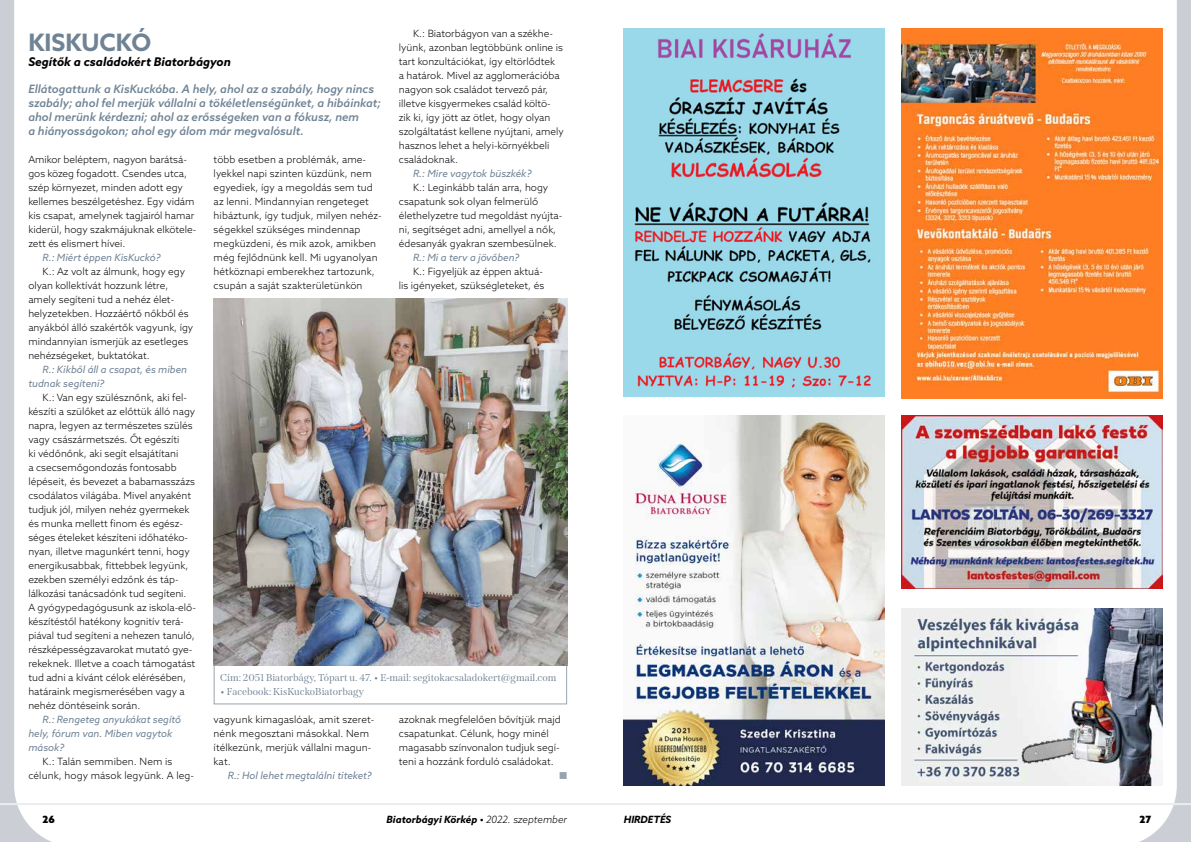
<style>
.page{position:relative;width:1191px;height:842px;background:#fff}
.page>*{position:absolute;margin:0;border:0;box-sizing:border-box;transform-origin:0 0}
.t1{font:700 24px "Azo Sans";color:#708395}
.t2{font:italic 700 12px "Azo Sans";color:#000}
.t3{font:italic 500 11.5px/14px "Azo Sans";color:#708395}
.t4{font:300 10px/14px "Azo Sans";color:#000}
.t5{font:italic 10px/14px "Azo Sans";color:#708395}
.t6{font:10px "Span";color:#708395}
.t7{font:italic 700 10px "Azo Sans";color:#000}
.t8{font:900 10px "Azo Sans";color:#000}
.t9{font:10px "Zapf Dingbats ITC";color:#97a4ae}
.s1{font-weight:300}
</style>
<div class="page">
<svg style="left:0;top:0;width:52px;height:842px"></svg>
<svg style="left:1115px;top:0;width:76px;height:842px"></svg>
<hr style="left:0;top:803px;width:1191px;height:2px;background:#eaecef">
<div style="left:214px;top:664px;width:353px;height:40px;border:1px solid #97a4ae"></div>
<img style="left:214px;top:299px;width:353px;height:366px">
<img style="left:624px;top:28px;width:260px;height:369px">
<img style="left:901px;top:28px;width:261px;height:370px">
<img style="left:624px;top:415px;width:260px;height:370px">
<img style="left:901px;top:415px;width:261px;height:173px">
<img style="left:902px;top:609px;width:260px;height:176px">
<h1 class="t1" style="left:28px;top:26px;width:124px">KISKUCKÓ</h1>
<p class="t2" style="left:28px;top:54px;width:204px">Segítők a családokért Biatorbágyon</p>
<p class="t3" style="left:28px;top:82px;width:354px">Ellátogattunk a KisKuckóba. A hely, ahol az a szabály, hogy nincs szabály; ahol fel merjük vállalni a tökéletlenségünket, a hibáinkat; ahol merünk kérdezni; ahol az erősségeken van a fókusz, nem<br>a hiányosságokon; ahol egy álom már megvalósult.</p>
<p class="t4" style="left:28px;top:152px;width:169px">Amikor beléptem, nagyon barátsá&shy;gos közeg fogadott. Csendes utca, szép környezet, minden adott egy kellemes beszélgetéshez. Egy vidám kis csapat, amelynek tagjairól hamar kiderül, hogy szakmájuknak elkötele&shy;zett és elismert hívei.</p>
<p class="t5" style="left:43px;top:250px;width:119px">R.: Miért éppen KisKuckó?</p>
<p class="t4" style="left:28px;top:264px;width:166px;text-indent:14px">K.: Az volt az álmunk, hogy egy olyan kollektívát hozzunk létre, amely segíteni tud a nehéz élet&shy;helyzetekben. Hozzáértő nőkből és anyákból álló szakértők vagyunk, így mindannyian ismerjük az esetleges nehézségeket, buktatókat.</p>
<p class="t5" style="left:28px;top:362px;width:160px;text-indent:14px">R.: Kikből áll a csapat, és miben tudnak segíteni?</p>
<p class="t4" style="left:28px;top:390px;width:169px;text-indent:14px">K.: Van egy szülésznőnk, aki fel&shy;készíti a szülőket az előttük álló nagy napra, legyen az természetes szülés vagy császármetszés. Őt egészíti<br>ki védőnőnk, aki segít elsajátítani<br>a csecsemőgondozás fontosabb lépéseit, és bevezet a babamasszázs csodálatos világába. Mivel anyaként tudjuk jól, milyen nehéz gyermekek és munka mellett finom és egész&shy;séges ételeket készíteni időhatéko&shy;nyan, illetve magunkért tenni, hogy energikusabbak, fittebbek legyünk, ezekben személyi edzőnk és táp&shy;lálkozási tanácsadónk tud segíteni.<br>A gyógypedagógusunk az iskola-elő&shy;készítéstől hatékony kognitív terá&shy;piával tud segíteni a nehezen tanuló, részképességzavarokat mutató gye&shy;rekeknek. Illetve a coach támogatást tud adni a kívánt célok elérésében, határaink megismerésében vagy a nehéz döntéseink során.</p>
<p class="t5" style="left:28px;top:712px;width:154px;text-indent:14px">R.: Rengeteg anyukákat segítő hely, fórum van. Miben vagytok mások?</p>
<p class="t4" style="left:28px;top:754px;width:167px;text-indent:14px">K.: Talán semmiben. Nem is célunk, hogy mások legyünk. A leg-</p>
<p class="t4" style="left:399px;top:26px;width:166px;text-indent:14px">K.: Biatorbágyon van a székhe&shy;lyünk, azonban legtöbbünk online is tart konzultációkat, így eltörlődtek<br>a határok. Mivel az agglomerációba nagyon sok családot tervező pár, illetve kisgyermekes család költö&shy;zik ki, így jött az ötlet, hogy olyan szolgáltatást kellene nyújtani, amely hasznos lehet a helyi-környékbeli családoknak.</p>
<p class="t5" style="left:413px;top:166px;width:120px">R.: Mire vagytok büszkék?</p>
<p class="t4" style="left:399px;top:180px;width:165px;text-indent:14px">K.: Leginkább talán arra, hogy csapatunk sok olyan felmerülő élethelyzetre tud megoldást nyújta&shy;ni, segítséget adni, amellyel a nők, édesanyák gyakran szembesülnek.</p>
<p class="t5" style="left:413px;top:250px;width:108px">R.: Mi a terv a jövőben?</p>
<p class="t4" style="left:399px;top:264px;width:147px;text-align:right">K.: Figyeljük az éppen aktuá-<br>lis igényeket, szükségleteket, és</p>
<p class="t4" style="left:214px;top:152px;width:170px">több esetben a problémák, ame&shy;lyekkel napi szinten küzdünk, nem egyediek, így a megoldás sem tud az lenni. Mindannyian rengeteget hibáztunk, így tudjuk, milyen nehéz&shy;ségekkel szükséges mindennap megküzdeni, és mik azok, amikben még fejlődnünk kell. Mi ugyanolyan hétköznapi emberekhez tartozunk, csupán a saját szakterületünkön</p>
<p class="t6" style="left:220px;top:672px;width:337px">Cím: 2051 Biatorbágy, Tópart u. 47. • E-mail: segitokacsaladokert@gmail.com</p>
<p class="t6" style="left:220px;top:686px;width:145px">• Facebook: KisKuckoBiatorbagy</p>
<p class="t4" style="left:399px;top:712px;width:163px">azoknak megfelelően bővítjük majd csapatunkat. Célunk, hogy minél magasabb színvonalon tudjuk segí&shy;teni a hozzánk forduló családokat.</p>
<p class="t4" style="left:214px;top:712px;width:162px">vagyunk kimagaslóak, amit szeret&shy;nénk megosztani másokkal. Nem ítélkezünk, merjük vállalni magun&shy;kat.</p>
<p class="t5" style="left:228px;top:768px;width:145px">R.: Hol lehet megtalálni titeket?</p>
<p class="t9" style="left:559px;top:771px;width:9px">■</p>
<p class="t8" style="left:43px;top:813px;width:14px">26</p>
<p class="t7" style="left:386px;top:813px;width:182px">Biatorbágyi Körkép • <span class="s1">2022. szeptember</span></p>
<p class="t7" style="left:624px;top:813px;width:49px">HIRDETÉS</p>
<p class="t8" style="left:1139px;top:813px;width:13px">27</p>
</div>
